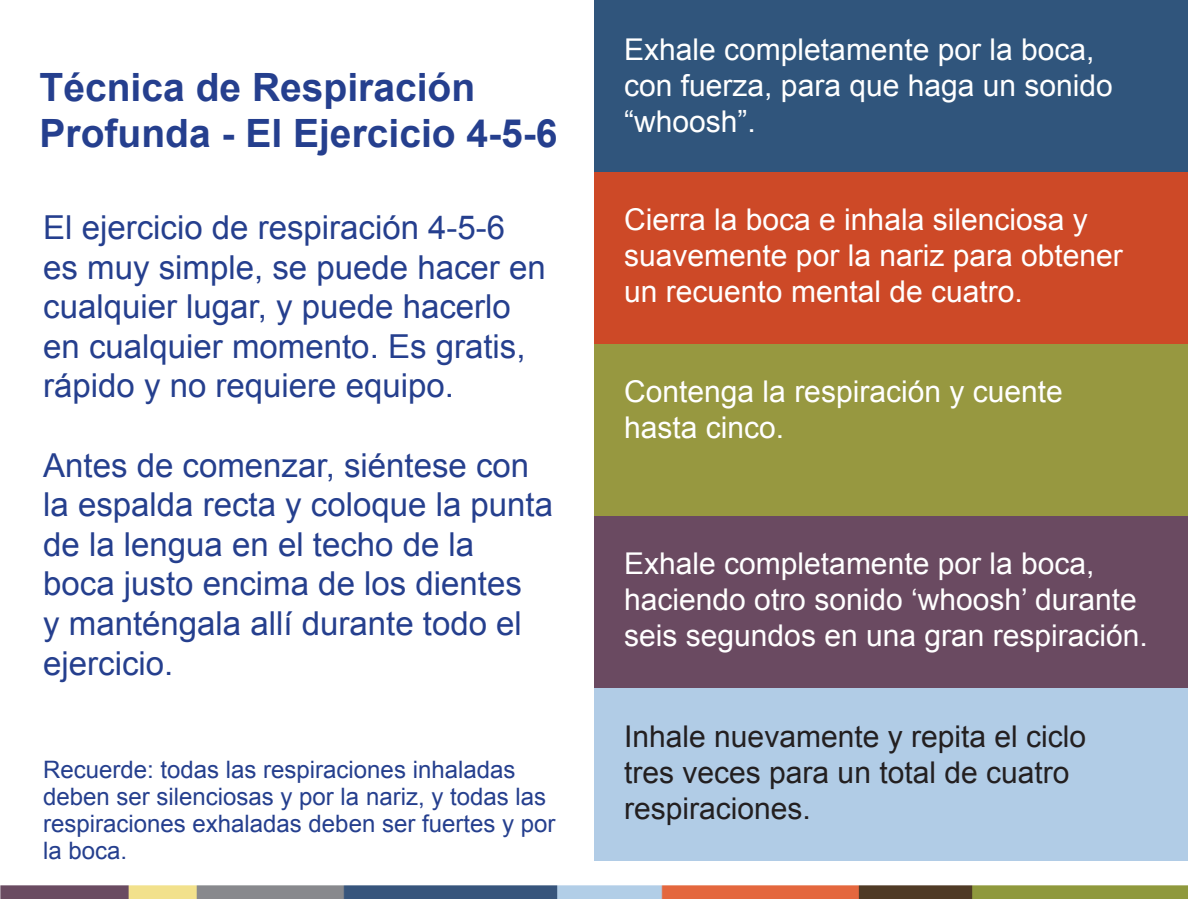
<style>
.page{position:relative;width:1188px;height:918px;background:#fff}
.page>*{position:absolute;margin:0;border:0;box-sizing:border-box;transform-origin:0 0}
.t1{font:700 39px "Arial";color:#253f8e}
.t2{font:33px/39.6px "Arial";color:#253f8e}
.t3{font:30px/36px "Arial";color:#fff}
.t4{font:30px/36px "Arial";color:#231f20}
.t5{font:24px/27px "Arial";color:#253f8e}
</style>
<div class="page">
<img style="left:0;top:885px;width:1188px;height:14px">
<div style="left:594px;top:0;width:594px;height:172px;background:#30557c"></div>
<div style="left:594px;top:172px;width:594px;height:172px;background:#cd4927"></div>
<div style="left:594px;top:344px;width:594px;height:172px;background:#979840"></div>
<div style="left:594px;top:516px;width:594px;height:173px;background:#6a4a61"></div>
<div style="left:594px;top:689px;width:594px;height:172px;background:#b1cce6"></div>
<p class="t1" style="left:40px;top:61px;width:437px">Técnica de Respiración</p>
<p class="t1" style="left:40px;top:108px;width:519px">Profunda - El Ejercicio 4-5-6</p>
<p class="t2" style="left:43px;top:208px;width:504px">El ejercicio de respiración 4-5-6 es muy simple, se puede hacer en cualquier lugar, y puede hacerlo en cualquier momento. Es gratis, rápido y no requiere equipo.</p>
<p class="t2" style="left:43px;top:446px;width:511px">Antes de comenzar, siéntese con la espalda recta y coloque la punta de la lengua en el techo de la boca justo encima de los dientes<br>y manténgala allí durante todo el ejercicio.</p>
<p class="t5" style="left:43px;top:757px;width:514px">Recuerde: todas las respiraciones inhaladas deben ser silenciosas y por la nariz, y todas las respiraciones exhaladas deben ser fuertes y por la boca.</p>
<p class="t3" style="left:624px;top:31px;width:490px">Exhale completamente por la boca, con fuerza, para que haga un sonido “whoosh”.</p>
<p class="t3" style="left:624px;top:202px;width:500px">Cierra la boca e inhala silenciosa y suavemente por la nariz para obtener un recuento mental de cuatro.</p>
<p class="t3" style="left:624px;top:374px;width:440px">Contenga la respiración y cuente hasta cinco.</p>
<p class="t3" style="left:624px;top:546px;width:472px">Exhale completamente por la boca,</p>
<p class="t3" style="left:624px;top:582px;width:525px">haciendo otro sonido ‘whoosh’ durante seis segundos en una gran respiración.</p>
<p class="t4" style="left:624px;top:718px;width:463px">Inhale nuevamente y repita el ciclo tres veces para un total de cuatro respiraciones.</p>
</div>
